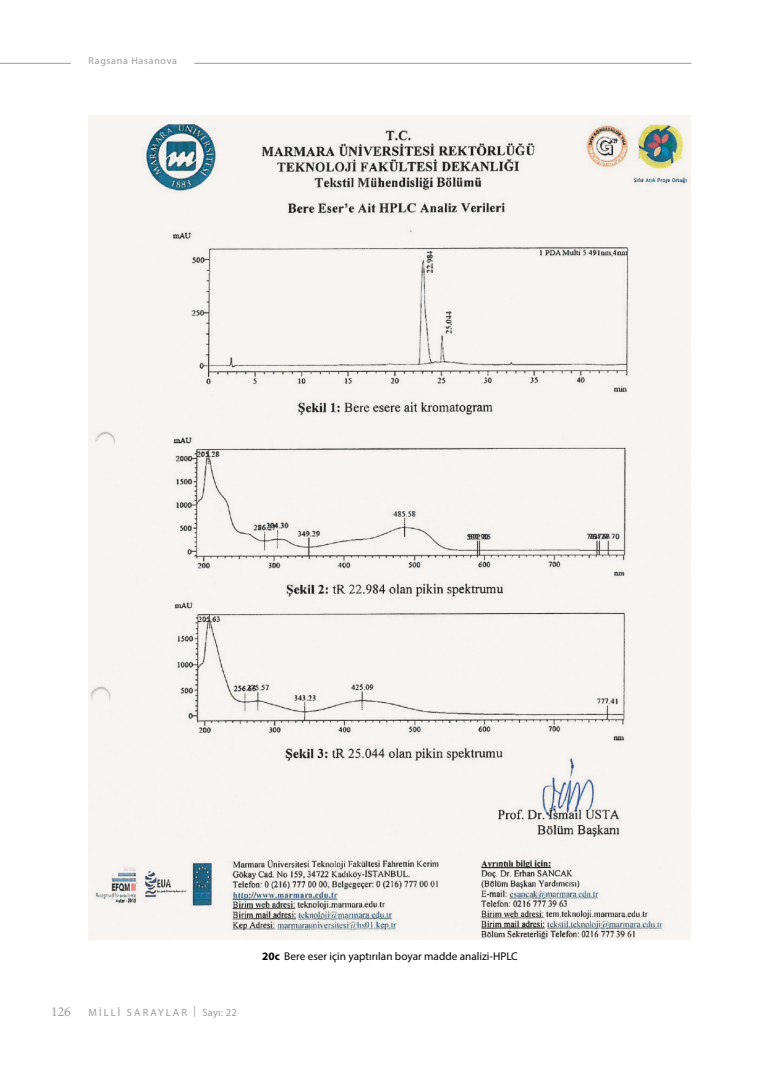
<style>
.page{position:relative;width:780px;height:1081px;background:#fff}
.page>*{position:absolute;margin:0;border:0;box-sizing:border-box;transform-origin:0 0}
.t1{font:13.75px "Minion Pro";color:#9c9b9b}
.t2{font:11.25px "Myriad Pro";color:#000}
.t3{font:10.5px "Myriad Pro";letter-spacing:.2em;color:#9c9b9b}
.t4{font:10px "Myriad Pro";letter-spacing:.07em;color:#9c9b9b}
.s1{font-weight:700}
</style>
<div class="page">
<hr style="left:194px;top:63px;width:497px;height:1px;background:#9c9b9b">
<hr style="left:0;top:63px;width:71px;height:1px;background:#9c9b9b">
<img style="left:89px;top:124px;width:602px;height:816px">
<p class="t4" style="left:89px;top:54px;width:90px">Ragsana Hasanova</p>
<p class="t1" style="left:51px;top:1003px;width:21px">126</p>
<p class="t3" style="left:89px;top:1006px;width:150px">MİLLÎ SARAYLAR | Sayı: 22</p>
<p class="t2" style="left:262px;top:950px;width:257px"><span class="s1">20c</span> Bere eser için yaptırılan boyar madde analizi-HPLC</p>
</div>
